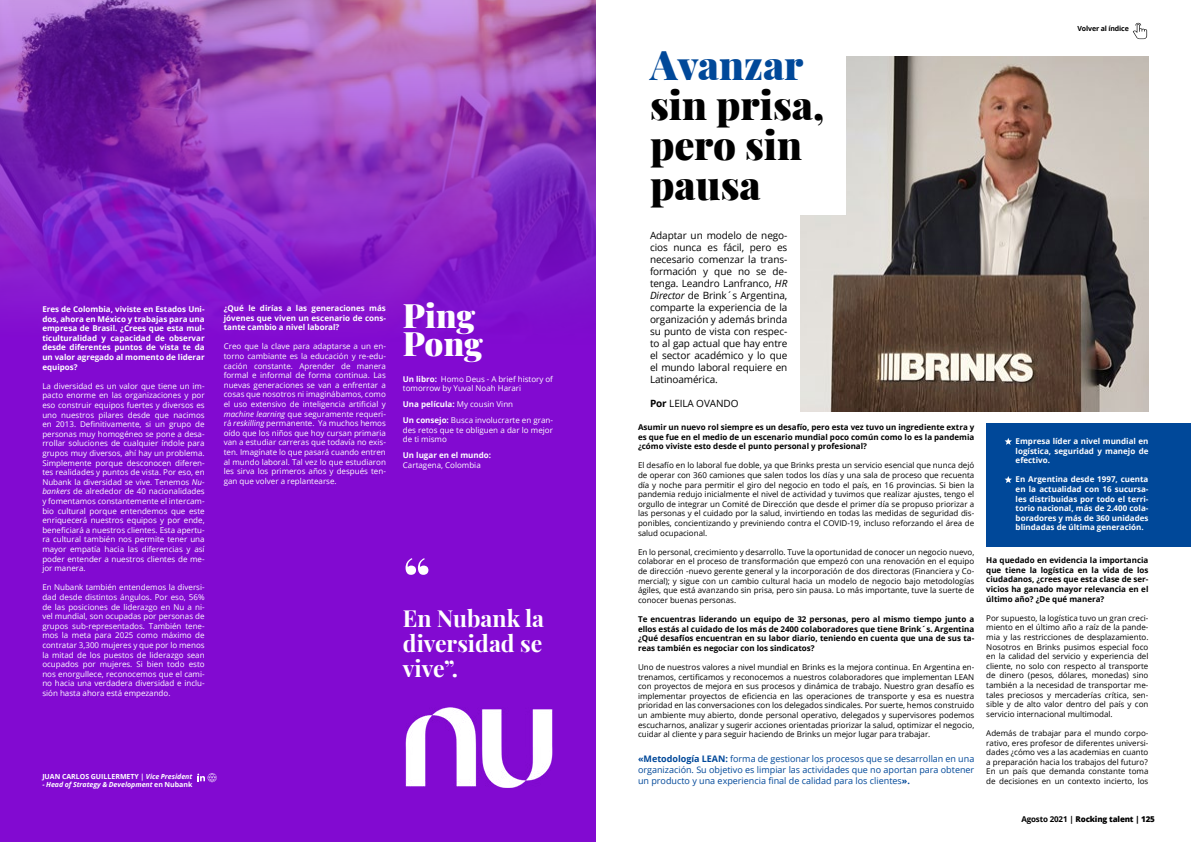
<style>
.page{position:relative;width:1191px;height:842px;background:#fff}
.page>*{position:absolute;margin:0;border:0;box-sizing:border-box;transform-origin:0 0}
.t1{font:700 60px "Playfair Display";color:#fff}
.t2{font:900 40px/40px "Playfair Display";color:#000}
.t3{font:900 40px "Playfair Display";color:#004899}
.t4{font:900 33px/28px "Playfair Display";letter-spacing:-.005em;color:#fff}
.t5{font:700 23px/25px "Playfair Display";color:#fff;text-align:justify}
.t6{font:10px/12px "Open Sans";letter-spacing:-.01em;color:#000;text-align:justify}
.t7{font:9px/10.8px "Open Sans";color:#004899;text-align:justify}
.t8{font:8px/9.6px "Open Sans";color:#000;text-align:justify}
.t9{font:8px/9.6px "Open Sans";color:#fff;text-align:justify}
.t10{font:700 8px/9.6px "Open Sans";color:#000;text-align:justify}
.t11{font:700 8px/9.6px "Open Sans";color:#fff;text-align:justify}
.t12{font:800 8px "Open Sans";letter-spacing:-.02em;color:#000}
.t13{font:700 7px "Open Sans";color:#fff}
.t14{font:italic 700 7px "Open Sans";color:#fff}
.t15{font:700 7px "Open Sans";letter-spacing:-.02em;color:#000}
.s1{font-style:italic}
.s2{font-weight:700}
.s3{font-style:normal}
</style>
<div class="page">
<img style="left:800px;top:57px;width:348px;height:354px">
<div style="left:630px;top:48px;width:215px;height:167px;background:#fff"></div>
<svg style="left:0;top:0;width:595px;height:842px;background:#861bc9"></svg>
<img style="left:405px;top:707px;width:148px;height:81px">
<svg style="left:197px;top:773px;width:20px;height:9px"></svg>
<div style="left:986px;top:424px;width:205px;height:123px;background:#004899"></div>
<svg style="left:1004px;top:438px;width:8px;height:7px"></svg>
<svg style="left:1004px;top:476px;width:8px;height:7px"></svg>
<svg style="left:1132px;top:23px;width:15px;height:16px"></svg>
<p class="t11" style="left:42px;top:304px;width:164px">Eres de Colombia, viviste en Estados Uni&shy;dos, ahora en México y trabajas para una empresa de Brasil. ¿Crees que esta mul&shy;ticulturalidad y capacidad de observar desde diferentes puntos de vista te da un valor agregado al momento de liderar equipos?</p>
<p class="t9" style="left:42px;top:381px;width:164px">La diversidad es un valor que tiene un im&shy;pacto enorme en las organizaciones y por eso construir equipos fuertes y diversos es uno nuestros pilares desde que nacimos en 2013. Definitivamente, si un grupo de personas muy homogéneo se pone a desa&shy;rrollar soluciones de cualquier índole para grupos muy diversos, ahí hay un problema.<br>Simplemente porque desconocen diferen&shy;tes realidades y puntos de vista. Por eso, en Nubank la diversidad se vive. Tenemos <span class="s1">Nu&shy;bankers</span> de alrededor de 40 nacionalidades y fomentamos constantemente el intercam&shy;bio cultural porque entendemos que este enriquecerá nuestros equipos y por ende, beneficiará a nuestros clientes. Esta apertu&shy;ra cultural también nos permite tener una mayor empatía hacia las diferencias y así poder entender a nuestros clientes de me&shy;jor manera.</p>
<p class="t9" style="left:42px;top:582px;width:164px">En Nubank también entendemos la diversi&shy;dad desde distintos ángulos. Por eso, 56% de las posiciones de liderazgo en Nu a ni&shy;vel mundial, son ocupadas por personas de grupos sub-representados. También tene&shy;mos la meta para 2025 como máximo de contratar 3,300 mujeres y que por lo menos la mitad de los puestos de liderazgo sean ocupados por mujeres. Si bien todo esto nos enorgullece, reconocemos que el cami&shy;no hacia una verdadera diversidad e inclu&shy;sión hasta ahora está empezando.</p>
<p class="t11" style="left:224px;top:303px;width:164px">¿Qué le dirías a las generaciones más jóvenes que viven un escenario de cons&shy;tante cambio a nivel laboral?</p>
<p class="t9" style="left:224px;top:341px;width:164px">Creo que la clave para adaptarse a un en&shy;torno cambiante es la educación y re-edu&shy;cación constante. Aprender de manera formal e informal de forma continua. Las nuevas generaciones se van a enfrentar a cosas que nosotros ni imaginábamos, como el uso extensivo de inteligencia artificial y <span class="s1">machine learning</span> que seguramente requeri&shy;rá <span class="s1">reskilling</span> permanente. Ya muchos hemos oído que los niños que hoy cursan primaria van a estudiar carreras que todavía no exis&shy;ten. Imagínate lo que pasará cuando entren al mundo laboral. Tal vez lo que estudiaron les sirva los primeros años y después ten&shy;gan que volver a replantearse.</p>
<h3 class="t4" style="left:403px;top:299px;width:82px">Ping<br>Pong</h3>
<p class="t9" style="left:403px;top:374px;width:152px"><span class="s2">Un libro:</span> Homo Deus - A brief history of tomorrow by Yuval Noah Harari</p>
<p class="t9" style="left:403px;top:396px;width:152px;line-height:16px"><span class="s2">Una película:</span> My cousin Vinn<br><span class="s2">Un consejo:</span> Busca involucrarte en gran-</p>
<p class="t9" style="left:403px;top:425px;width:152px">des retos que te obliguen a dar lo mejor de ti mismo</p>
<p class="t11" style="left:403px;top:450px;width:90px">Un lugar en el mundo:</p>
<p class="t9" style="left:403px;top:460px;width:79px">Cartagena, Colombia</p>
<h1 class="t1" style="left:403px;top:532px;width:29px">“</h1>
<h3 class="t5" style="left:403px;top:604px;width:143px">En Nubank la diversidad se vive”.</h3>
<p class="t13" style="left:42px;top:771px;width:151px">JUAN CARLOS GUILLERMETY | <span class="s1">Vice President</span></p>
<p class="t14" style="left:42px;top:779px;width:151px">- Head of Strategy &amp; Development <span class="s3">en Nubank</span></p>
<h2 class="t3" style="left:650px;top:34px;width:155px">Avanzar</h2>
<h2 class="t2" style="left:650px;top:82px;width:176px">sin prisa, pero sin pausa</h2>
<p class="t6" style="left:650px;top:229px;width:139px">Adaptar un modelo de nego&shy;cios nunca es fácil, pero es necesario comenzar la trans&shy;formación y que no se de&shy;tenga. Leandro Lanfranco, <span class="s1">HR Director</span> de Brink´s Argentina, comparte la experiencia de la organización y además brinda su punto de vista con respec&shy;to al gap actual que hay entre el sector académico y lo que el mundo laboral requiere en Latinoamérica.</p>
<p class="t6" style="left:650px;top:397px;width:90px"><span class="s2">Por</span> LEILA OVANDO</p>
<p class="t10" style="left:638px;top:422px;width:338px">Asumir un nuevo rol siempre es un desafío, pero esta vez tuvo un ingrediente extra y es que fue en el medio de un escenario mundial poco común como lo es la pandemia ¿cómo viviste esto desde el punto personal y profesional?</p>
<p class="t8" style="left:638px;top:460px;width:338px">El desafío en lo laboral fue doble, ya que Brinks presta un servicio esencial que nunca dejó de operar con 360 camiones que salen todos los días y una sala de proceso que recuenta día y noche para permitir el giro del negocio en todo el país, en 16 provincias. Si bien la pandemia redujo inicialmente el nivel de actividad y tuvimos que realizar ajustes, tengo el orgullo de integrar un Comité de Dirección que desde el primer día se propuso priorizar a las personas y el cuidado por la salud, invirtiendo en todas las medidas de seguridad dis&shy;ponibles, concientizando y previniendo contra el COVID-19, incluso reforzando el área de salud ocupacional.</p>
<p class="t8" style="left:638px;top:547px;width:338px">En lo personal, crecimiento y desarrollo. Tuve la oportunidad de conocer un negocio nuevo, colaborar en el proceso de transformación que empezó con una renovación en el equipo de dirección -nuevo gerente general y la incorporación de dos directoras (Financiera y Co&shy;mercial); y sigue con un cambio cultural hacia un modelo de negocio bajo metodologías ágiles, que está avanzando sin prisa, pero sin pausa. Lo más importante, tuve la suerte de conocer buenas personas.</p>
<p class="t10" style="left:638px;top:614px;width:338px">Te encuentras liderando un equipo de 32 personas, pero al mismo tiempo junto a ellos estás al cuidado de los más de 2400 colaboradores que tiene Brink´s. Argentina ¿Qué desafíos encuentran en su labor diario, teniendo en cuenta que una de sus ta&shy;reas también es negociar con los sindicatos?</p>
<p class="t8" style="left:638px;top:662px;width:338px">Uno de nuestros valores a nivel mundial en Brinks es la mejora continua. En Argentina en&shy;trenamos, certificamos y reconocemos a nuestros colaboradores que implementan LEAN con proyectos de mejora en sus procesos y dinámica de trabajo. Nuestro gran desafío es implementar proyectos de eficiencia en las operaciones de transporte y esa es nuestra prioridad en las conversaciones con los delegados sindicales. Por suerte, hemos construido un ambiente muy abierto, donde personal operativo, delegados y supervisores podemos escucharnos, analizar y sugerir acciones orientadas priorizar la salud, optimizar el negocio, cuidar al cliente y para seguir haciendo de Brinks un mejor lugar para trabajar.</p>
<p class="t7" style="left:638px;top:753px;width:338px"><span class="s2">«Metodología LEAN:</span> forma de gestionar los procesos que se desarrollan en una organización. Su objetivo es limpiar las actividades que no aportan para obtener un producto y una experiencia final de calidad para los clientes<span class="s2">».</span></p>
<p class="t15" style="left:1077px;top:23px;width:53px">Volver al índice</p>
<p class="t11" style="left:1015px;top:436px;width:134px">Empresa líder a nivel mundial en logística, seguridad y manejo de efectivo.</p>
<p class="t11" style="left:1015px;top:474px;width:134px">En Argentina desde 1997, cuenta en la actualidad con 16 sucursa&shy;les distribuidas por todo el terri&shy;torio nacional, más de 2.400 cola&shy;boradores y más de 360 unidades blindadas de última generación.</p>
<p class="t10" style="left:986px;top:555px;width:164px">Ha quedado en evidencia la importancia que tiene la logística en la vida de los ciudadanos, ¿crees que esta clase de ser&shy;vicios ha ganado mayor relevancia en el último año? ¿De qué manera?</p>
<p class="t8" style="left:986px;top:613px;width:164px">Por supuesto, la logística tuvo un gran creci&shy;miento en el último año a raíz de la pande&shy;mia y las restricciones de desplazamiento.<br>Nosotros en Brinks pusimos especial foco en la calidad del servicio y experiencia del cliente, no solo con respecto al transporte de dinero (pesos, dólares, monedas) sino también a la necesidad de transportar me&shy;tales preciosos y mercaderías crítica, sen&shy;sible y de alto valor dentro del país y con servicio internacional multimodal.</p>
<p class="t8" style="left:986px;top:728px;width:164px">Además de trabajar para el mundo corpo&shy;rativo, eres profesor de diferentes universi&shy;dades ¿cómo ves a las academias en cuanto a preparación hacia los trabajos del futuro?<br>En un país que demanda constante toma de decisiones en un contexto incierto, los</p>
<p class="t12" style="left:1021px;top:813px;width:135px"><span class="s2">Agosto 2021 |</span> Rocking talent | 125</p>
</div>
